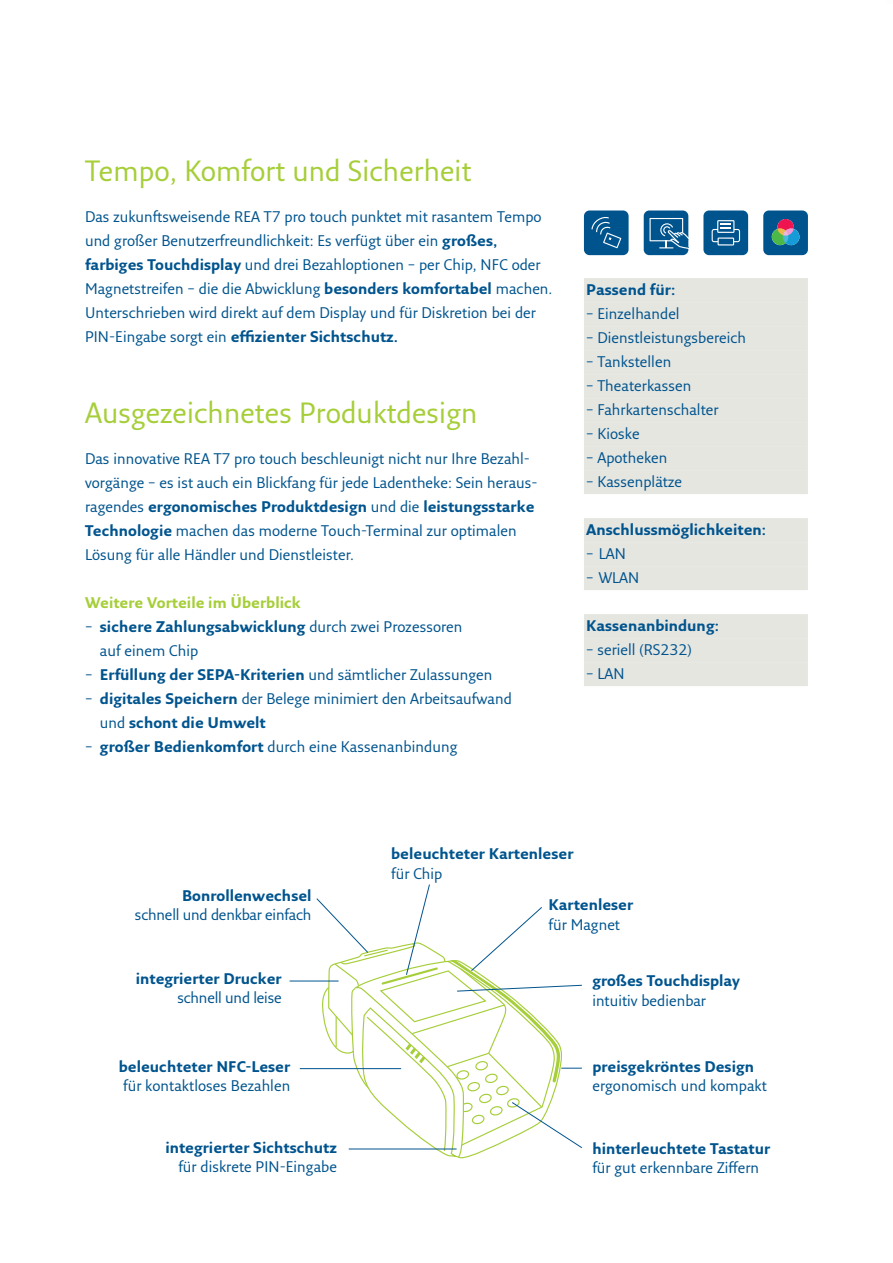
<style>
.page{position:relative;width:893px;height:1263px;background:#fff}
.page>*{position:absolute;margin:0;border:0;box-sizing:border-box;transform-origin:0 0}
.t1{font:28.5px "Fresco Sans Plus Pro";color:#a6ce39}
.t2{font:15px/24px "Fresco Sans Plus Pro";color:#00548e}
.t3{font:700 15px "Fresco Sans Plus Pro";color:#00548e}
.t4{font:700 15px "Fresco Sans Plus Pro";color:#a6ce39}
.s1{font-weight:700}
.s2{font-weight:400}
</style>
<div class="page">
<hr style="left:290px;top:981px;width:49px;height:1px;background:#00548e">
<hr style="left:300px;top:1068px;width:101px;height:1px;background:#00548e">
<svg style="left:316px;top:884px;width:266px;height:275px"></svg>
<div style="left:584px;top:210px;width:45px;height:45px;background:#00548e;border-radius:6px"></div>
<svg style="left:591px;top:217px;width:30px;height:31px"></svg>
<div style="left:644px;top:210px;width:44px;height:45px;background:#00548e;border-radius:6px"></div>
<svg style="left:649px;top:218px;width:39px;height:31px"></svg>
<svg style="left:763px;top:210px;width:45px;height:45px;background:#0c5c93"></svg>
<div style="left:772px;top:228px;width:16px;height:17px;background:#4cb848;border-radius:50%"></div>
<svg style="left:783px;top:228px;width:16px;height:17px"></svg>
<svg style="left:777px;top:219px;width:17px;height:17px"></svg>
<div style="left:703px;top:210px;width:45px;height:45px;background:#00548e;border-radius:6px"></div>
<svg style="left:712px;top:220px;width:28px;height:25px"></svg>
<div style="left:584px;top:278px;width:224px;height:24px;background:#e6e6e1"></div>
<div style="left:584px;top:302px;width:224px;height:24px;background:#e6e6e1"></div>
<div style="left:584px;top:326px;width:224px;height:24px;background:#e6e6e1"></div>
<div style="left:584px;top:350px;width:224px;height:24px;background:#e6e6e1"></div>
<div style="left:584px;top:374px;width:224px;height:24px;background:#e6e6e1"></div>
<div style="left:584px;top:398px;width:224px;height:24px;background:#e6e6e1"></div>
<div style="left:584px;top:422px;width:224px;height:24px;background:#e6e6e1"></div>
<div style="left:584px;top:446px;width:224px;height:24px;background:#e6e6e1"></div>
<div style="left:584px;top:470px;width:224px;height:24px;background:#e6e6e1"></div>
<div style="left:584px;top:518px;width:224px;height:24px;background:#e6e6e1"></div>
<div style="left:584px;top:542px;width:224px;height:24px;background:#e6e6e1"></div>
<div style="left:584px;top:566px;width:224px;height:24px;background:#e6e6e1"></div>
<div style="left:584px;top:614px;width:224px;height:24px;background:#e6e6e1"></div>
<div style="left:584px;top:638px;width:224px;height:24px;background:#e6e6e1"></div>
<div style="left:584px;top:662px;width:224px;height:24px;background:#e6e6e1"></div>
<h1 class="t1" style="left:85px;top:153px;width:388px">Tempo, Komfort und Sicherheit</h1>
<p class="t2" style="left:85px;top:204px;width:469px">Das zukunftsweisende REA T7 pro touch punktet mit rasantem Tempo und großer Benutzerfreundlichkeit: Es verfügt über ein <span class="s1">großes, farbiges Touchdisplay</span> und drei Bezahloptionen – per Chip, NFC oder Magnetstreifen – die die Abwicklung <span class="s1">besonders komfortabel</span> machen.<br>Unterschrieben wird direkt auf dem Display und für Diskretion bei der PIN-Eingabe sorgt ein <span class="s1">effizienter Sichtschutz.</span></p>
<h1 class="t1" style="left:85px;top:395px;width:394px">Ausgezeichnetes Produktdesign</h1>
<p class="t2" style="left:85px;top:446px;width:452px">Das innovative REA T7 pro touch beschleunigt nicht nur Ihre Bezahl&shy;vorgänge – es ist auch ein Blickfang für jede Ladentheke: Sein heraus&shy;ragendes <span class="s1">ergonomisches Produktdesign</span> und die <span class="s1">leistungsstarke Technologie</span> machen das moderne Touch-Terminal zur optimalen Lösung für alle Händler und Dienstleister.</p>
<p class="t4" style="left:85px;top:593px;width:217px">Weitere Vorteile im Überblick</p>
<p class="t2" style="left:100px;top:614px;width:364px;text-indent:-15px">– <span class="s1">sichere Zahlungsabwicklung</span> durch zwei Prozessoren auf einem Chip</p>
<p class="t3" style="left:85px;top:665px;width:409px"><span class="s2">–</span> Erfüllung der SEPA-Kriterien <span class="s2">und sämtlicher Zulassungen</span></p>
<p class="t2" style="left:100px;top:686px;width:413px;text-indent:-15px">– <span class="s1">digitales Speichern</span> der Belege minimiert den Arbeitsaufwand und <span class="s1">schont die Umwelt</span></p>
<p class="t2" style="left:85px;top:734px;width:374px">– <span class="s1">großer Bedienkomfort</span> durch eine Kassenanbindung</p>
<p class="t3" style="left:586px;top:280px;width:91px">Passend für:</p>
<p class="t2" style="left:586px;top:301px;width:95px">– Einzelhandel</p>
<p class="t2" style="left:586px;top:325px;width:162px">– Dienstleistungsbereich</p>
<p class="t2" style="left:586px;top:349px;width:87px">– Tankstellen</p>
<p class="t2" style="left:586px;top:373px;width:107px">– Theaterkassen</p>
<p class="t2" style="left:586px;top:397px;width:134px">– Fahrkartenschalter</p>
<p class="t2" style="left:586px;top:421px;width:55px">– Kioske</p>
<p class="t2" style="left:586px;top:445px;width:83px">– Apotheken</p>
<p class="t2" style="left:586px;top:469px;width:98px">– Kassenplätze</p>
<p class="t3" style="left:586px;top:520px;width:181px">Anschlussmöglichkeiten:</p>
<p class="t2" style="left:586px;top:541px;width:41px">– LAN</p>
<p class="t2" style="left:586px;top:565px;width:55px">– WLAN</p>
<p class="t3" style="left:586px;top:616px;width:134px">Kassenanbindung:</p>
<p class="t2" style="left:586px;top:637px;width:107px">– seriell (RS232)</p>
<p class="t2" style="left:586px;top:661px;width:40px">– LAN</p>
<p class="t3" style="left:391px;top:844px;width:184px">beleuchteter Kartenleser</p>
<p class="t2" style="left:391px;top:861px;width:53px">für Chip</p>
<p class="t3" style="left:182px;top:886px;width:131px">Bonrollenwechsel</p>
<p class="t2" style="left:135px;top:903px;width:178px">schnell und denkbar einfach</p>
<p class="t3" style="left:549px;top:896px;width:86px">Kartenleser</p>
<p class="t2" style="left:549px;top:912px;width:73px">für Magnet</p>
<p class="t3" style="left:136px;top:969px;width:147px">integrierter Drucker</p>
<p class="t2" style="left:177px;top:985px;width:106px">schnell und leise</p>
<p class="t3" style="left:592px;top:971px;width:149px">großes Touchdisplay</p>
<p class="t2" style="left:592px;top:988px;width:115px">intuitiv bedienbar</p>
<p class="t3" style="left:119px;top:1057px;width:173px">beleuchteter NFC-Leser</p>
<p class="t2" style="left:123px;top:1074px;width:169px">für kontaktloses Bezahlen</p>
<p class="t3" style="left:592px;top:1057px;width:163px">preisgekröntes Design</p>
<p class="t2" style="left:592px;top:1074px;width:176px">ergonomisch und kompakt</p>
<p class="t3" style="left:165px;top:1138px;width:173px">integrierter Sichtschutz</p>
<p class="t2" style="left:178px;top:1155px;width:160px">für diskrete PIN-Eingabe</p>
<p class="t3" style="left:592px;top:1139px;width:179px">hinterleuchtete Tastatur</p>
<p class="t2" style="left:592px;top:1156px;width:168px">für gut erkennbare Ziffern</p>
</div>
